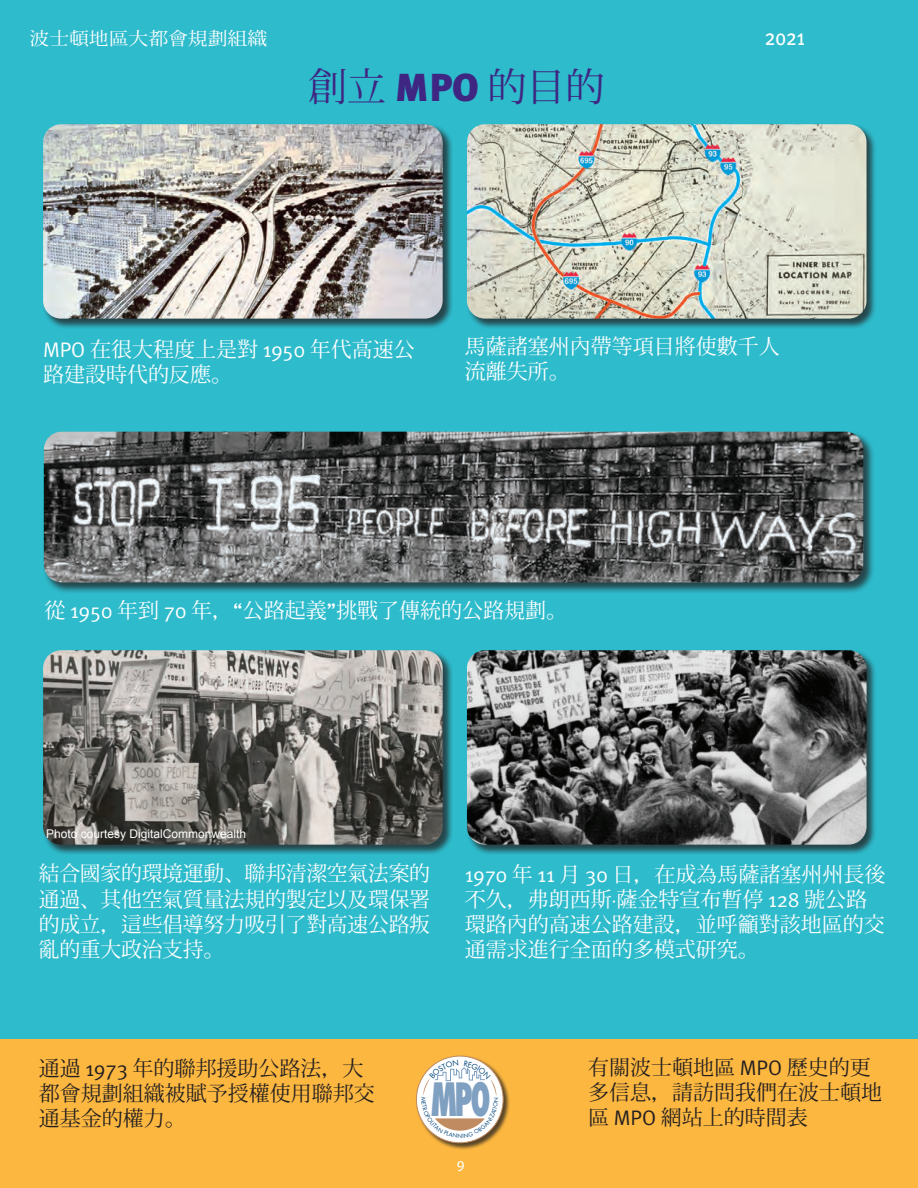
<style>
.page{position:relative;width:918px;height:1188px;background:#fff}
.page>*{position:absolute;margin:0;border:0;box-sizing:border-box;transform-origin:0 0}
.t1{font:800 condensed 44.7px "Futura Std";color:#80a0c2;scale:.7 1}
.t2{font:39px "Koz Min Pr 6 N";color:#3e2682}
.t3{font:22.5px "Meta Plus";color:#fff;scale:.88 1}
.t4{font:21px/25.2px "Koz Min Pr 6 N";color:#fff}
.t5{font:21px/25.2px "Koz Min Pr 6 N";color:#231f20}
.t6{font:18px "Koz Min Pr 6 N";color:#fff;scale:1.1 1}
.t7{font:15px "Myriad Pro";color:#fff}
.t8{font:12px "Arial";color:#fff}
.t9{font:5.55px "Futura Std";color:#00447b}
.s1{font-family:"Meta Plus";font-weight:900}
.s2{font-family:"Meta Plus Normal"}
</style>
<div class="page">
<div style="left:0;top:0;width:918px;height:1086px;background:#2ebbcc"></div>
<div style="left:42px;top:124px;width:411px;height:205px;background:#231f20;opacity:.75"></div>
<img style="left:43px;top:124px;width:400px;height:195px">
<div style="left:42px;top:650px;width:411px;height:205px;background:#231f20;opacity:.75"></div>
<img style="left:43px;top:650px;width:400px;height:195px">
<div style="left:43px;top:431px;width:832px;height:163px;background:#231f20;opacity:.75"></div>
<img style="left:44px;top:432px;width:819px;height:150px">
<div style="left:466px;top:124px;width:411px;height:205px;background:#231f20;opacity:.75"></div>
<img style="left:467px;top:124px;width:400px;height:195px">
<div style="left:466px;top:650px;width:411px;height:205px;background:#231f20;opacity:.75"></div>
<img style="left:467px;top:650px;width:400px;height:195px">
<div style="left:0;top:1039px;width:918px;height:149px;background:#fcb740"></div>
<div style="left:416px;top:1055px;width:94px;height:95px;background:#231f20;opacity:.75"></div>
<svg style="left:416px;top:1056px;width:87px;height:87px"></svg>
<svg style="left:422px;top:1060px;width:76px;height:78px"></svg>
<p class="t6" style="left:30px;top:28px;width:218px">波士頓地區大都會規劃組織</p>
<p class="t3" style="left:765px;top:24px;width:47px">2021</p>
<h2 class="t2" style="left:308px;top:65px;width:298px">創立 <span class="s1">MPO</span> 的目的</h2>
<p class="t4" style="left:43px;top:337px;width:373px;line-height:24.8px"><span class="s2">MPO</span> 在很大程度上是對 <span class="s2">1950</span> 年代高速公路建設時代的反應。</p>
<p class="t4" style="left:465px;top:334px;width:317px">馬薩諸塞州內帶等項目將使數千人流離失所。</p>
<p class="t4" style="left:44px;top:598px;width:524px">從 <span class="s2">1950</span> 年到 <span class="s2">70</span> 年，<span class="s2">“</span>公路起義<span class="s2">”</span>挑戰了傳統的公路規劃。</p>
<p class="t8" style="left:46px;top:826px;width:202px">Photo courtesy DigitalCommonwealth</p>
<p class="t4" style="left:39px;top:862px;width:393px;text-align:justify">結合國家的環境運動、聯邦清潔空氣法案的通過、其他空氣質量法規的製定以及環保署的成立，這些倡導努力吸引了對高速公路叛亂的重大政治支持。</p>
<p class="t4" style="left:465px;top:862px;width:422px"><span class="s2">1970</span> 年 <span class="s2">11</span> 月 <span class="s2">30</span> 日，在成為馬薩諸塞州州長後不久，弗朗西斯·薩金特宣布暫停 <span class="s2">128</span> 號公路環路內的高速公路建設，並呼籲對該地區的交通需求進行全面的多模式研究。</p>
<p class="t5" style="left:39px;top:1056px;width:337px">通過 <span class="s2">1973</span> 年的聯邦援助公路法，大都會規劃組織被賦予授權使用聯邦交通基金的權力。</p>
<h1 class="t1" style="left:431px;top:1072px;width:86px">MPO</h1>
<p class="t9" style="left:427px;top:1097px;width:6px;rotate:90deg">M</p>
<p class="t9" style="left:458px;top:1132px;width:6px">N</p>
<p class="t7" style="left:457px;top:1156px;width:9px">9</p>
<p class="t5" style="left:588px;top:1055px;width:295px">有關波士頓地區 <span class="s2">MPO</span> 歷史的更多信息，請訪問我們在波士頓地區 <span class="s2">MPO</span> 網站上的時間表</p>
</div>
